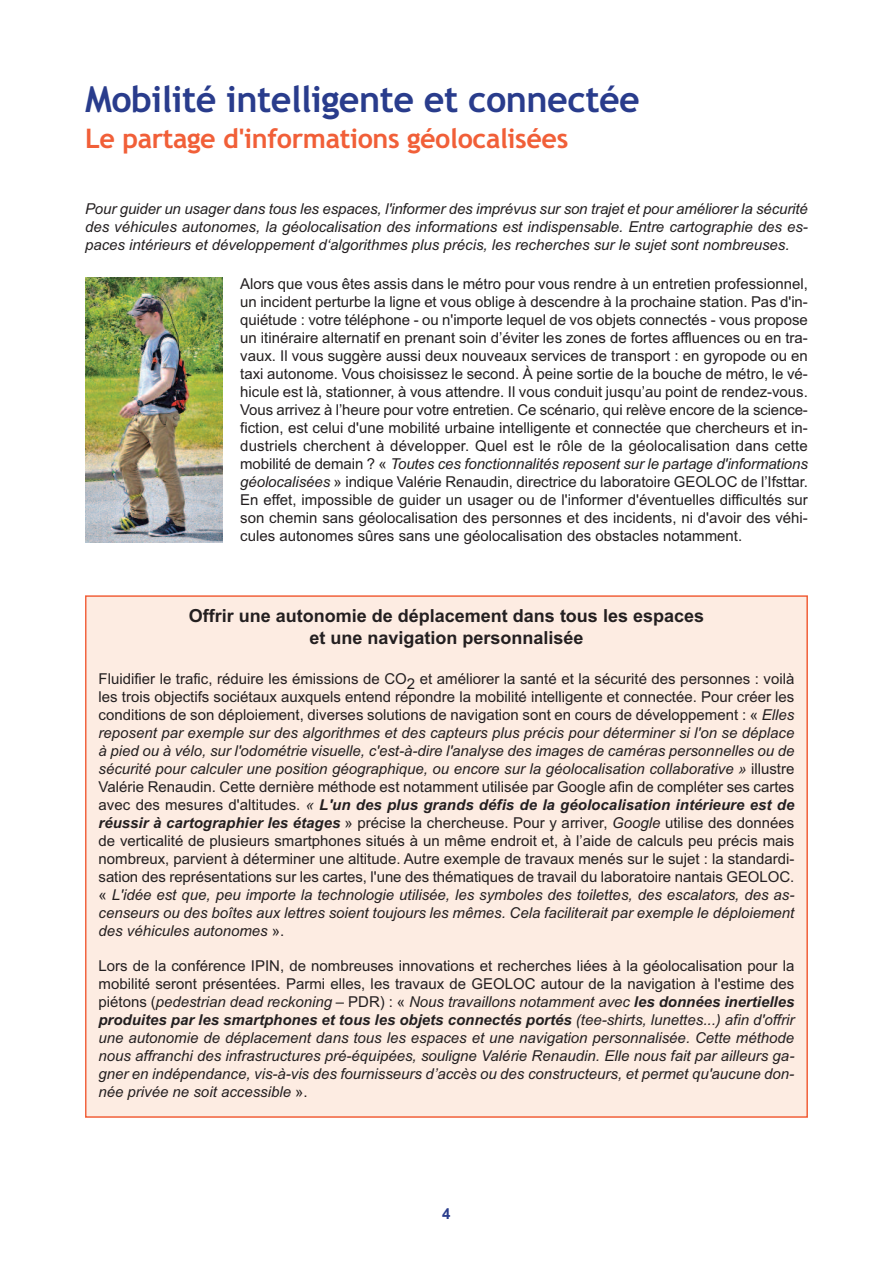
<style>
.page{position:relative;width:893px;height:1263px;background:#fff}
.page>*{position:absolute;margin:0;border:0;box-sizing:border-box;transform-origin:0 0}
.t1{font:700 36px "Trebuchet MS";letter-spacing:-.015em;color:#293c8c}
.t2{font:700 27px "Trebuchet MS";letter-spacing:-.015em;color:#f15f38}
.t3{font:700 18px/21.6px "Arial";color:#231f20;text-align:center}
.t4{font:15px/18px "Arial";color:#231f20;text-align:justify}
.t5{font:italic 15px/18px "Arial";color:#231f20;text-align:justify}
.t6{font:700 15px "Arial";color:#293c8c}
.s1{font-style:italic}
.s2{font-weight:700;font-style:italic}
.s3{font-style:normal}
.s4{font-weight:700}
</style>
<div class="page">
<img style="left:85px;top:278px;width:138px;height:265px">
<div style="left:87px;top:597px;width:719px;height:519px;background:#fdece2"></div>
<h1 class="t1" style="left:85px;top:78px;width:556px">Mobilité intelligente et connectée</h1>
<h2 class="t2" style="left:85px;top:123px;width:485px">Le partage d'informations géolocalisées</h2>
<p class="t5" style="left:85px;top:200px;width:724px">Pour guider un usager dans tous les espaces, l'informer des imprévus sur son trajet et pour améliorer la sécurité des véhicules autonomes, la géolocalisation des informations est indispensable. Entre cartographie des es&shy;paces intérieurs et développement d‘algorithmes plus précis, les recherches sur le sujet sont nombreuses.</p>
<p class="t4" style="left:240px;top:275px;width:569px">Alors que vous êtes assis dans le métro pour vous rendre à un entretien professionnel, un incident perturbe la ligne et vous oblige à descendre à la prochaine station. Pas d'in&shy;quiétude : votre téléphone - ou n'importe lequel de vos objets connectés - vous propose un itinéraire alternatif en prenant soin d’éviter les zones de fortes affluences ou en tra&shy;vaux. Il vous suggère aussi deux nouveaux services de transport : en gyropode ou en taxi autonome. Vous choisissez le second. À peine sortie de la bouche de métro, le vé&shy;hicule est là, stationner, à vous attendre. Il vous conduit jusqu’au point de rendez-vous.<br>Vous arrivez à l’heure pour votre entretien. Ce scénario, qui relève encore de la science&shy;fiction, est celui d'une mobilité urbaine intelligente et connectée que chercheurs et in&shy;dustriels cherchent à développer. Quel est le rôle de la géolocalisation dans cette mobilité de demain ? « <span class="s1">Toutes ces fonctionnalités reposent sur le partage d'informations géolocalisées</span> » indique Valérie Renaudin, directrice du laboratoire GEOLOC de l’Ifsttar.<br>En effet, impossible de guider un usager ou de l'informer d'éventuelles difficultés sur son chemin sans géolocalisation des personnes et des incidents, ni d'avoir des véhi&shy;cules autonomes sûres sans une géolocalisation des obstacles notamment.</p>
<p class="t3" style="left:189px;top:605px;width:517px">Offrir une autonomie de déplacement dans tous les espaces et une navigation personnalisée</p>
<p class="t4" style="left:99px;top:670px;width:697px">Fluidifier le trafic, réduire les émissions de CO2 et améliorer la santé et la sécurité des personnes : voilà les trois objectifs sociétaux auxquels entend répondre la mobilité intelligente et connectée. Pour créer les conditions de son déploiement, diverses solutions de navigation sont en cours de développement : « <span class="s1">Elles reposent par exemple sur des algorithmes et des capteurs plus précis pour déterminer si l'on se déplace à pied ou à vélo, sur l'odométrie visuelle, c'est-à-dire l'analyse des images de caméras personnelles ou de sécurité pour calculer une position géographique, ou encore sur la géolocalisation collaborative »</span> illustre Valérie Renaudin. Cette dernière méthode est notamment utilisée par Google afin de compléter ses cartes avec des mesures d'altitudes. <span class="s1">«</span> <span class="s2">L'un des plus grands défis de la géolocalisation intérieure est de réussir à cartographier les étages</span> » précise la chercheuse. Pour y arriver, <span class="s1">Google</span> utilise des données de verticalité de plusieurs smartphones situés à un même endroit et, à l’aide de calculs peu précis mais nombreux, parvient à déterminer une altitude. Autre exemple de travaux menés sur le sujet : la standardi&shy;sation des représentations sur les cartes, l'une des thématiques de travail du laboratoire nantais GEOLOC. « <span class="s1">L'idée est que, peu importe la technologie utilisée, les symboles des toilettes, des escalators, des as&shy;censeurs ou des boîtes aux lettres soient toujours les mêmes. Cela faciliterait par exemple le déploiement des véhicules autonomes</span> ».</p>
<p class="t5" style="left:98px;top:957px;width:697px"><span class="s3">Lors de la conférence IPIN, de nombreuses innovations et recherches liées à la géolocalisation pour la mobilité seront présentées. Parmi elles, les travaux de GEOLOC autour de la navigation à l'estime des piétons (</span>pedestrian dead reckoning <span class="s3">– PDR) : «</span> Nous travaillons notamment avec <span class="s4">les données inertielles produites par les smartphones et tous les objets connectés portés</span> (tee-shirts, lunettes...) afin d'offrir une autonomie de déplacement dans tous les espaces et une navigation personnalisée. Cette méthode nous affranchi des infrastructures pré-équipées, souligne Valérie Renaudin. Elle nous fait par ailleurs ga&shy;gner en indépendance, vis-à-vis des fournisseurs d’accès ou des constructeurs, et permet qu'aucune don&shy;née privée ne soit accessible <span class="s3">».</span></p>
<p class="t6" style="left:442px;top:1205px;width:10px">4</p>
</div>
